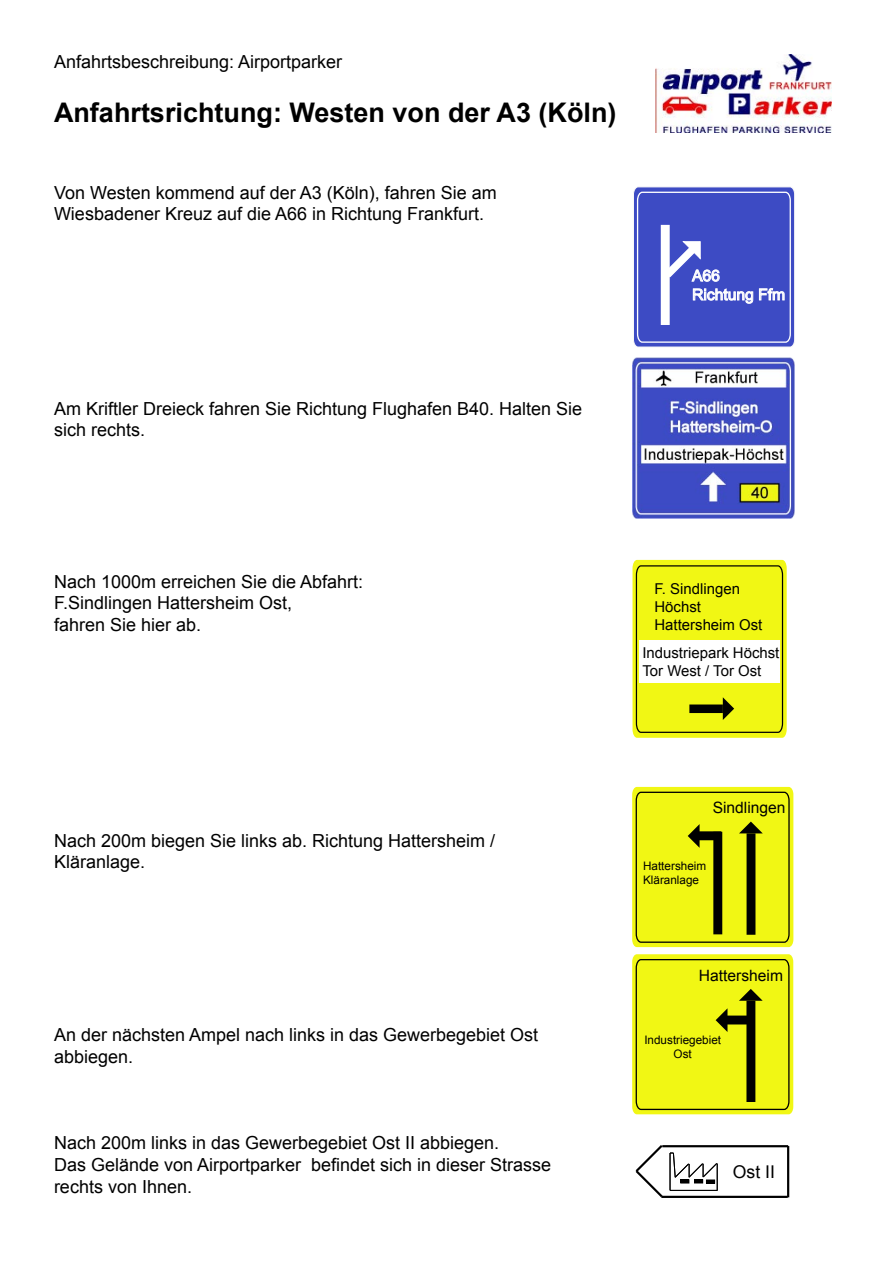
<style>
.page{position:relative;width:893px;height:1263px;background:#fff}
.page>*{position:absolute;margin:0;border:0;box-sizing:border-box;transform-origin:0 0}
.t1{font:700 27px "Arial";color:#000}
.t2{font:18px/21.6px "Arial";color:#000}
.t3{font:17.55px "Arial";color:#000}
.t4{font:15.6px "Arial";color:#000}
.t5{font:15.6px/18.9px "Arial";color:#fff}
.t6{font:15px/18px "Arial";color:#000}
.t7{font:11.7px/14px "Arial";color:#000}
</style>
<div class="page">
<svg style="left:633px;top:186px;width:162px;height:161px;background:#525eca"></svg>
<div style="left:661px;top:225px;width:9px;height:100px;background:#fff"></div>
<img style="left:655px;top:54px;width:176px;height:79px">
<img style="left:632px;top:357px;width:162px;height:161px">
<svg style="left:632px;top:787px;width:161px;height:160px;background:#dce212"></svg>
<div style="left:713px;top:832px;width:9px;height:102px;background:#000"></div>
<svg style="left:632px;top:954px;width:161px;height:160px;background:#dde213"></svg>
<hr style="left:662px;top:1145px;width:126px;height:2px;background:#000">
<hr style="left:661px;top:1196px;width:127px;height:2px;background:#000">
<hr style="left:787px;top:1146px;width:2px;height:51px;background:#000">
<svg style="left:635px;top:1145px;width:83px;height:53px"></svg>
<svg style="left:632px;top:560px;width:155px;height:178px;background:#dfe418"></svg>
<div style="left:640px;top:640px;width:140px;height:43px;background:#fff"></div>
<p class="t2" style="left:54px;top:51px;width:290px">Anfahrtsbeschreibung: Airportparker</p>
<p class="t1" style="left:54px;top:95px;width:564px">Anfahrtsrichtung: Westen von der A3 (Köln)</p>
<p class="t2" style="left:54px;top:182px;width:444px">Von Westen kommend auf der A3 (Köln), fahren Sie am</p>
<p class="t2" style="left:54px;top:203px;width:432px">Wiesbadener Kreuz auf die A66 in Richtung Frankfurt.</p>
<p class="t2" style="left:54px;top:398px;width:530px">Am Kriftler Dreieck fahren Sie Richtung Flughafen B40. Halten Sie sich rechts.</p>
<p class="t5" style="left:692px;top:266px;width:94px">A66<br>Richtung Ffm</p>
<p class="t2" style="left:54px;top:571px;width:311px">Nach 1000m erreichen Sie die Abfahrt:<br>F.Sindlingen Hattersheim Ost,</p>
<p class="t2" style="left:54px;top:614px;width:149px">fahren Sie hier ab.</p>
<p class="t2" style="left:54px;top:830px;width:443px">Nach 200m biegen Sie links ab. Richtung Hattersheim /<br>Kläranlage.</p>
<p class="t2" style="left:54px;top:1024px;width:486px">An der nächsten Ampel nach links in das Gewerbegebiet Ost abbiegen.</p>
<p class="t2" style="left:54px;top:1132px;width:447px">Nach 200m links in das Gewerbegebiet Ost II abbiegen.</p>
<p class="t2" style="left:54px;top:1154px;width:499px">Das Gelände von Airportparker befindet sich in dieser Strasse rechts von Ihnen.</p>
<p class="t6" style="left:654px;top:580px;width:109px">F. Sindlingen<br>Höchst<br>Hattersheim Ost</p>
<p class="t6" style="left:642px;top:644px;width:139px">Industriepark Höchst<br>Tor West / Tor Ost</p>
<p class="t4" style="left:713px;top:798px;width:74px">Sindlingen</p>
<p class="t7" style="left:643px;top:859px;width:65px">Hattersheim<br>Kläranlage</p>
<p class="t4" style="left:699px;top:965px;width:86px">Hattersheim</p>
<p class="t7" style="left:644px;top:1033px;width:78px;text-align:center">Industriegebiet<br>Ost</p>
<p class="t3" style="left:733px;top:1160px;width:44px">Ost II</p>
</div>
